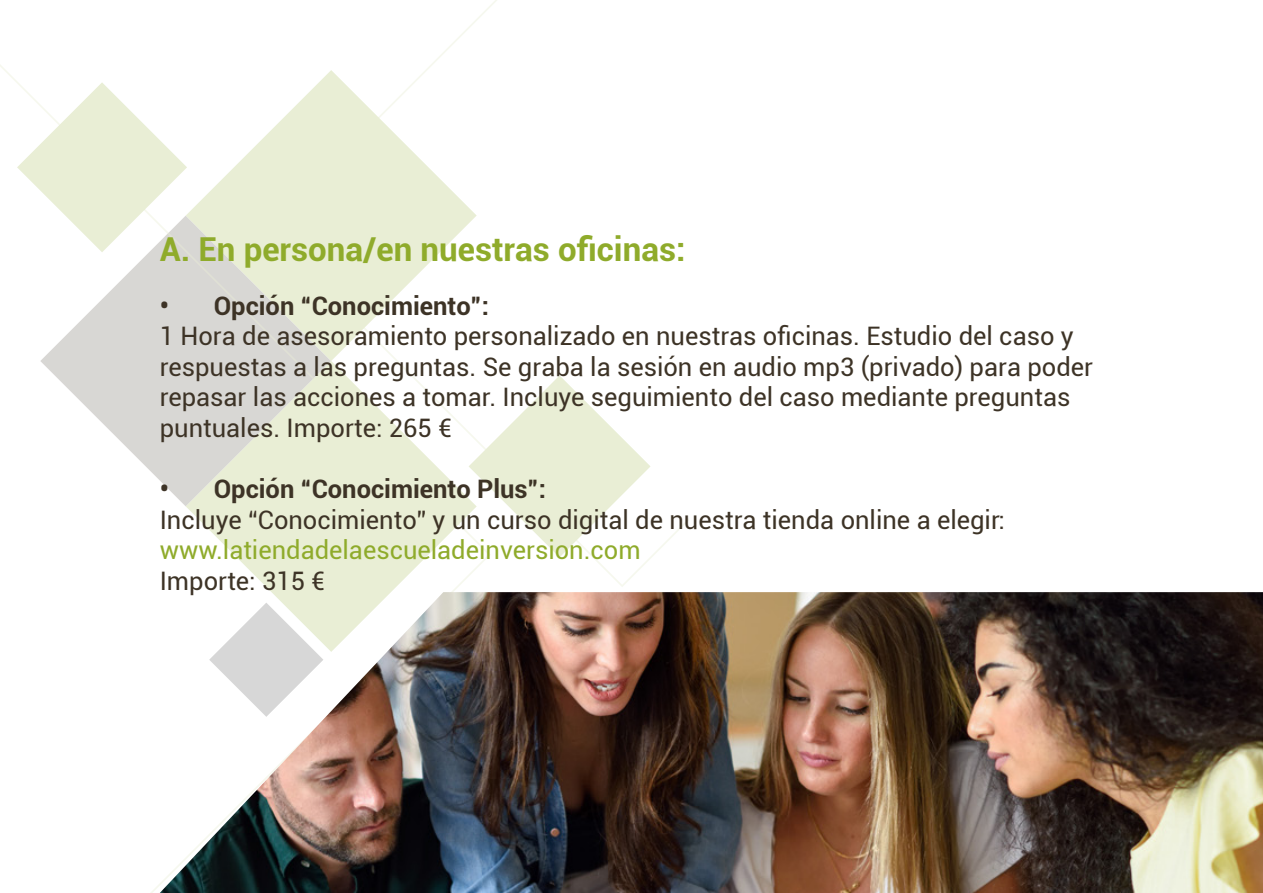
<style>
.page{position:relative;width:1263px;height:893px;background:#fff}
.page>*{position:absolute;margin:0;border:0;box-sizing:border-box;transform-origin:0 0}
.t1{font:700 33px "Roboto";color:#8fab2b}
.t2{font:25.5px/30.6px "Roboto";color:#3d3326}
.t3{font:700 25.5px "Roboto";color:#3d3326}
.t4{font:25.5px "Roboto";color:#8fab2b}
</style>
<div class="page">
<svg style="left:0;top:64px;width:488px;height:829px"></svg>
<svg style="left:17px;top:82px;width:443px;height:443px"></svg>
<svg style="left:469px;top:375px;width:181px;height:182px"></svg>
<img style="left:160px;top:592px;width:1103px;height:301px">
<p class="t1" style="left:160px;top:226px;width:527px">A. En persona/en nuestras oficinas:</p>
<p class="t3" style="left:160px;top:287px;width:331px">• Opción “Conocimiento”:</p>
<p class="t2" style="left:160px;top:320px;width:935px">1 Hora de asesoramiento personalizado en nuestras oficinas. Estudio del caso y respuestas a las preguntas. Se graba la sesión en audio mp3 (privado) para poder repasar las acciones a tomar. Incluye seguimiento del caso mediante preguntas puntuales. Importe: 265 €</p>
<p class="t3" style="left:160px;top:471px;width:388px">• Opción “Conocimiento Plus”:</p>
<p class="t2" style="left:160px;top:503px;width:847px">Incluye “Conocimiento” y un curso digital de nuestra tienda online a elegir:</p>
<p class="t4" style="left:160px;top:532px;width:482px">www.latiendadelaescueladeinversion.com</p>
<p class="t2" style="left:160px;top:565px;width:167px">Importe: 315 €</p>
</div>
